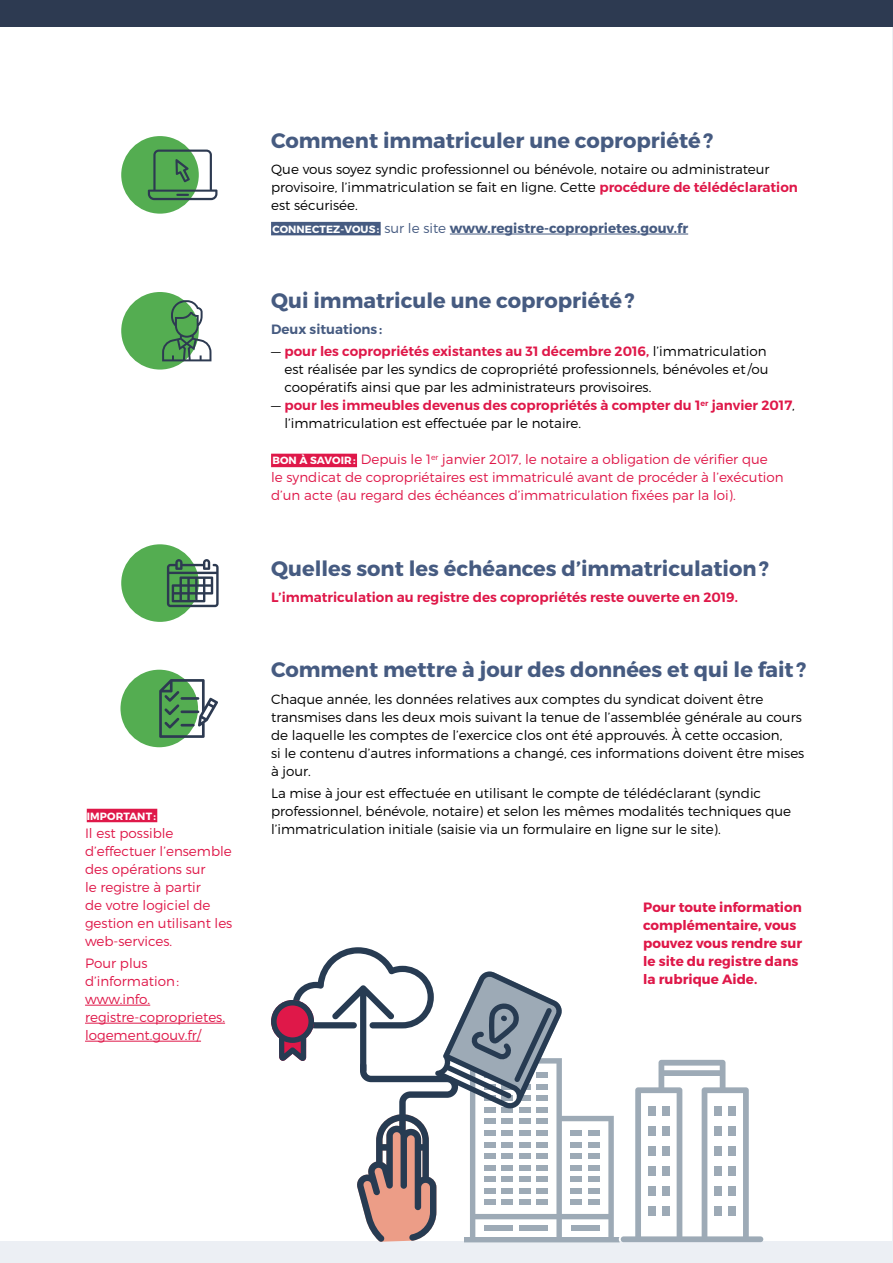
<style>
.page{position:relative;width:893px;height:1263px;background:#fff}
.page>*{position:absolute;margin:0;border:0;box-sizing:border-box;transform-origin:0 0}
.t1{font:700 21px "Montserrat";color:#465b81}
.t2{font:300 13.5px/18px "Montserrat";color:#000}
.t3{font:300 13.5px/18px "Montserrat";color:#df1849}
.t4{font:600 13.5px/18px "Montserrat";color:#df1849}
.t5{font:700 13.5px/18px "Montserrat";color:#df1849}
.t6{font:700 13.5px "Montserrat";color:#465b81}
.t7{font:600 13.5px "Montserrat";color:#465b81}
.t8{font:700 10.5px "Montserrat";letter-spacing:.01em;color:#fff}
.s1{font-weight:600;color:#df1849}
.s2{font-size:10.5px;color:#fff}
.s3{font-weight:300}
.s4{font-weight:300;color:#000}
.s5{font-weight:700;font-size:10.5px;color:#fff}
</style>
<div class="page">
<hr style="left:892px;top:0;width:1px;height:1242px;background:#eceff4">
<div style="left:271px;top:222px;width:110px;height:13px;background:#465b81"></div>
<hr style="left:450px;top:234px;width:238px;height:1px;background:#465b81">
<div style="left:271px;top:454px;width:86px;height:13px;background:#df1849"></div>
<div style="left:87px;top:809px;width:70px;height:13px;background:#df1849"></div>
<hr style="left:85px;top:1005px;width:65px;height:1px;background:#df1849">
<hr style="left:85px;top:1023px;width:140px;height:1px;background:#df1849">
<hr style="left:85px;top:1041px;width:116px;height:1px;background:#df1849">
<div style="left:0;top:0;width:893px;height:27px;background:#2d3a51"></div>
<div style="left:120px;top:670px;width:78px;height:77px;background:#54ad51;border-radius:50%"></div>
<svg style="left:159px;top:679px;width:59px;height:59px"></svg>
<div style="left:121px;top:136px;width:78px;height:78px;background:#54ad51;border-radius:50%"></div>
<svg style="left:148px;top:150px;width:69px;height:50px"></svg>
<div style="left:121px;top:292px;width:78px;height:78px;background:#54ad51;border-radius:50%"></div>
<svg style="left:162px;top:300px;width:49px;height:61px"></svg>
<div style="left:121px;top:544px;width:78px;height:78px;background:#54ad51;border-radius:50%"></div>
<svg style="left:167px;top:559px;width:52px;height:48px"></svg>
<div style="left:0;top:1242px;width:893px;height:21px;background:#eceff4"></div>
<svg style="left:271px;top:947px;width:492px;height:295px"></svg>
<p class="t8" style="left:87px;top:809px;width:71px">important:</p>
<p class="t3" style="left:85px;top:823px;width:149px">Il est possible d’effectuer l’ensemble des opérations sur<br>le registre à partir<br>de votre logiciel de gestion en utilisant les web-services.</p>
<p class="t3" style="left:85px;top:954px;width:142px">Pour plus d’information: www.info. registre-coproprietes. logement.gouv.fr/</p>
<h1 class="t1" style="left:271px;top:127px;width:444px">Comment immatriculer une copropriété?</h1>
<p class="t2" style="left:271px;top:160px;width:528px">Que vous soyez syndic professionnel ou bénévole, notaire ou administrateur provisoire, l’immatriculation se fait en ligne. Cette <span class="s1">procédure de télédéclaration </span>est sécurisée.</p>
<p class="t6" style="left:271px;top:219px;width:419px"><span class="s2">connectez-vous:</span> <span class="s3">sur le site</span> www.registre-coproprietes.gouv.fr</p>
<h1 class="t1" style="left:271px;top:287px;width:365px">Qui immatricule une copropriété?</h1>
<p class="t7" style="left:271px;top:321px;width:113px">Deux situations :</p>
<p class="t2" style="left:284px;top:342px;width:486px;text-indent:-13px">— <span class="s1">pour les copropriétés existantes au 31 décembre 2016,</span> l’immatriculation est réalisée par les syndics de copropriété professionnels, bénévoles et/ou coopératifs ainsi que par les administrateurs provisoires.</p>
<p class="t4" style="left:284px;top:397px;width:512px;text-indent:-13px"><span class="s4">—</span> pour les immeubles devenus des copropriétés à compter du 1<sup>er</sup> janvier 2017<span class="s4">, l’immatriculation est effectuée par le notaire.</span></p>
<p class="t3" style="left:271px;top:450px;width:514px"><span class="s5">Bon à savoir:</span> Depuis le 1<sup>er</sup> janvier 2017, le notaire a obligation de vérifier que<br>le syndicat de copropriétaires est immatriculé avant de procéder à l’exécution d’un acte (au regard des échéances d’immatriculation fixées par la loi).</p>
<h1 class="t1" style="left:271px;top:555px;width:500px">Quelles sont les échéances d’immatriculation?</h1>
<p class="t4" style="left:271px;top:588px;width:468px">L’immatriculation au registre des copropriétés reste ouverte en 2019.</p>
<h1 class="t1" style="left:271px;top:656px;width:537px">Comment mettre à jour des données et qui le fait ?</h1>
<p class="t2" style="left:271px;top:689px;width:535px">Chaque année, les données relatives aux comptes du syndicat doivent être transmises dans les deux mois suivant la tenue de l’assemblée générale au cours de laquelle les comptes de l’exercice clos ont été approuvés. À cette occasion,<br>si le contenu d’autres informations a changé, ces informations doivent être mises à jour.</p>
<p class="t2" style="left:271px;top:784px;width:522px">La mise à jour est effectuée en utilisant le compte de télédéclarant (syndic professionnel, bénévole, notaire) et selon les mêmes modalités techniques que l’immatriculation initiale (saisie via un formulaire en ligne sur le site).</p>
<p class="t5" style="left:643px;top:898px;width:160px">Pour toute information complémentaire, vous pouvez vous rendre sur le site du registre dans la rubrique Aide.</p>
</div>
